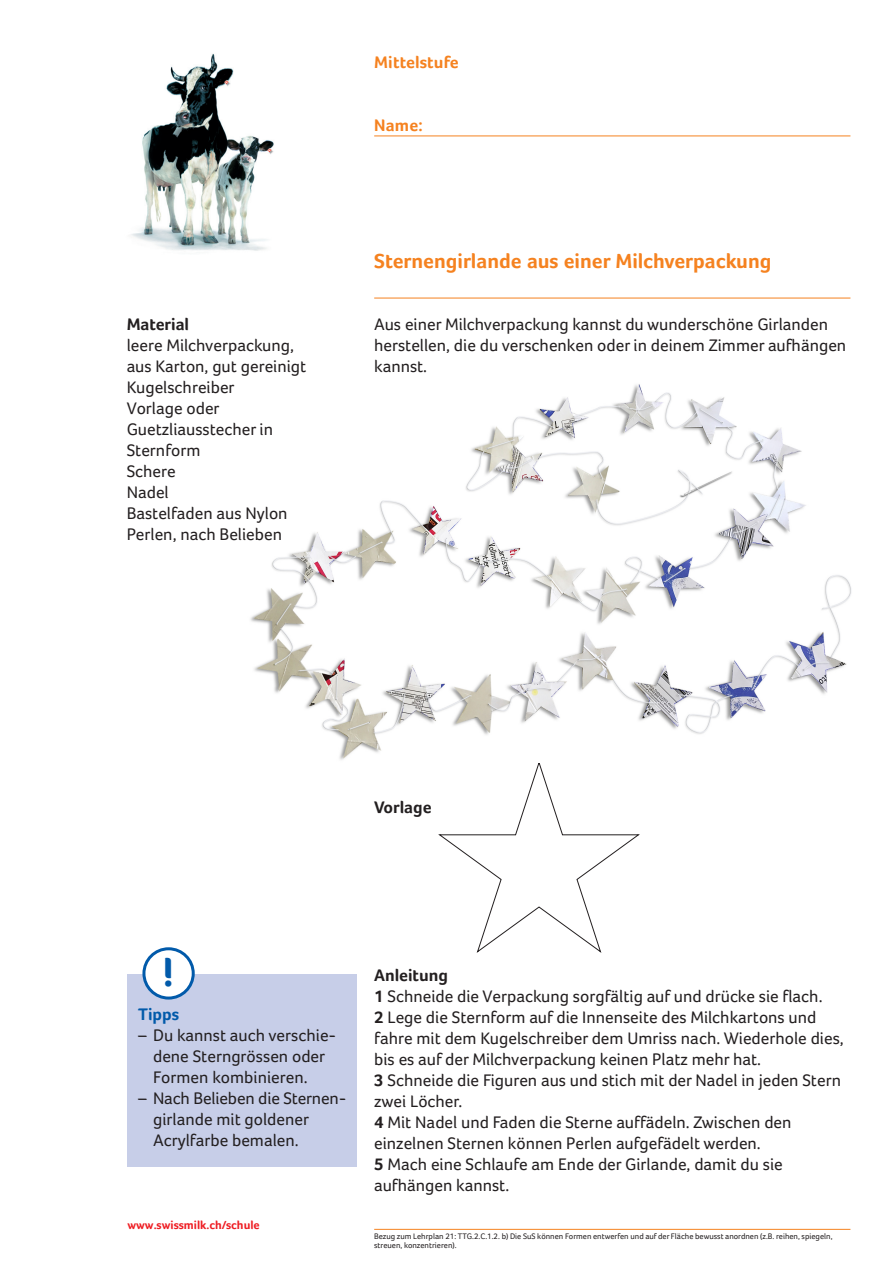
<style>
.page{position:relative;width:893px;height:1263px;background:#fff}
.page>*{position:absolute;margin:0;border:0;box-sizing:border-box;transform-origin:0 0}
.t1{font:700 42px "Foco";color:#015aaa}
.t2{font:700 21px "Foco";color:#f58220}
.t3{font:17.25px/21px "Foco";color:#231f20}
.t4{font:700 17.25px "Foco";color:#231f20}
.t5{font:700 17.25px "Foco";letter-spacing:.01em;color:#f58220}
.t6{font:700 17.25px "Foco";color:#015aaa}
.t7{font:700 12px "Foco";color:#ee1d23}
.t8{font:8.25px/9px "Foco";color:#231f20}
.s1{font-weight:700}
</style>
<div class="page">
<svg style="left:438px;top:763px;width:202px;height:190px"></svg>
<img style="left:250px;top:384px;width:601px;height:376px">
<div style="left:128px;top:974px;width:229px;height:192px;background:#c7cee8"></div>
<div style="left:144px;top:949px;width:49px;height:49px;background:#fff;border-radius:50%"></div>
<div style="left:142px;top:947px;width:53px;height:52px;border:3px solid #015aaa;border-radius:50%"></div>
<hr style="left:374px;top:298px;width:476px;height:1px;background:#f58220">
<hr style="left:374px;top:136px;width:476px;height:1px;background:#f58220">
<img style="left:131px;top:53px;width:143px;height:198px">
<hr style="left:374px;top:1229px;width:476px;height:1px;background:#f58220">
<p class="t4" style="left:127px;top:314px;width:64px">Material</p>
<p class="t3" style="left:127px;top:335px;width:181px">leere Milchverpackung, aus Karton, gut gereinigt</p>
<p class="t3" style="left:127px;top:377px;width:109px">Kugelschreiber</p>
<p class="t3" style="left:127px;top:398px;width:148px">Vorlage oder<br>Guetzliausstecher in<br>Sternform</p>
<p class="t3" style="left:127px;top:461px;width:51px">Schere</p>
<p class="t3" style="left:127px;top:482px;width:44px">Nadel</p>
<p class="t3" style="left:127px;top:503px;width:162px">Bastelfaden aus Nylon</p>
<p class="t3" style="left:127px;top:524px;width:157px">Perlen, nach Belieben</p>
<p class="t5" style="left:374px;top:52px;width:86px">Mittelstufe</p>
<p class="t5" style="left:374px;top:115px;width:50px">Name:</p>
<p class="t2" style="left:374px;top:248px;width:399px">Sternengirlande aus einer Milchverpackung</p>
<p class="t3" style="left:374px;top:314px;width:474px">Aus einer Milchverpackung kannst du wunderschöne Girlanden herstellen, die du verschenken oder in deinem Zimmer aufhängen kannst.</p>
<p class="t4" style="left:374px;top:797px;width:59px">Vorlage</p>
<p class="t1" style="left:162px;top:947px;width:13px">!</p>
<p class="t6" style="left:138px;top:1004px;width:43px">Tipps</p>
<p class="t3" style="left:153px;top:1025px;width:185px;text-indent:-15px">– Du kannst auch verschie&shy;dene Sterngrössen oder<br>Formen kombinieren.</p>
<p class="t3" style="left:153px;top:1088px;width:195px;text-indent:-15px">– Nach Belieben die Sternen&shy;girlande mit goldener<br>Acrylfarbe bemalen.</p>
<p class="t7" style="left:128px;top:1218px;width:134px">www.swissmilk.ch/schule</p>
<p class="t4" style="left:374px;top:965px;width:75px">Anleitung</p>
<p class="t3" style="left:374px;top:986px;width:450px"><span class="s1">1</span> Schneide die Verpackung sorgfältig auf und drücke sie flach.</p>
<p class="t3" style="left:374px;top:1007px;width:471px"><span class="s1">2</span> Lege die Sternform auf die Innenseite des Milchkartons und fahre mit dem Kugelschreiber dem Umriss nach. Wiederhole dies, bis es auf der Milchverpackung keinen Platz mehr hat.</p>
<p class="t3" style="left:374px;top:1070px;width:468px"><span class="s1">3</span> Schneide die Figuren aus und stich mit der Nadel in jeden Stern zwei Löcher.</p>
<p class="t3" style="left:374px;top:1112px;width:419px"><span class="s1">4</span> Mit Nadel und Faden die Sterne auffädeln. Zwischen den</p>
<p class="t3" style="left:374px;top:1133px;width:388px">einzelnen Sternen können Perlen aufgefädelt werden.</p>
<p class="t3" style="left:374px;top:1154px;width:410px"><span class="s1">5</span> Mach eine Schlaufe am Ende der Girlande, damit du sie</p>
<p class="t3" style="left:374px;top:1175px;width:137px">aufhängen kannst.</p>
<p class="t8" style="left:374px;top:1232px;width:460px">Bezug zum Lehrplan 21: TTG.2.C.1.2. b) Die SuS können Formen entwerfen und auf der Fläche bewusst anordnen (z.B. reihen, spiegeln, streuen, konzentrieren).</p>
</div>
